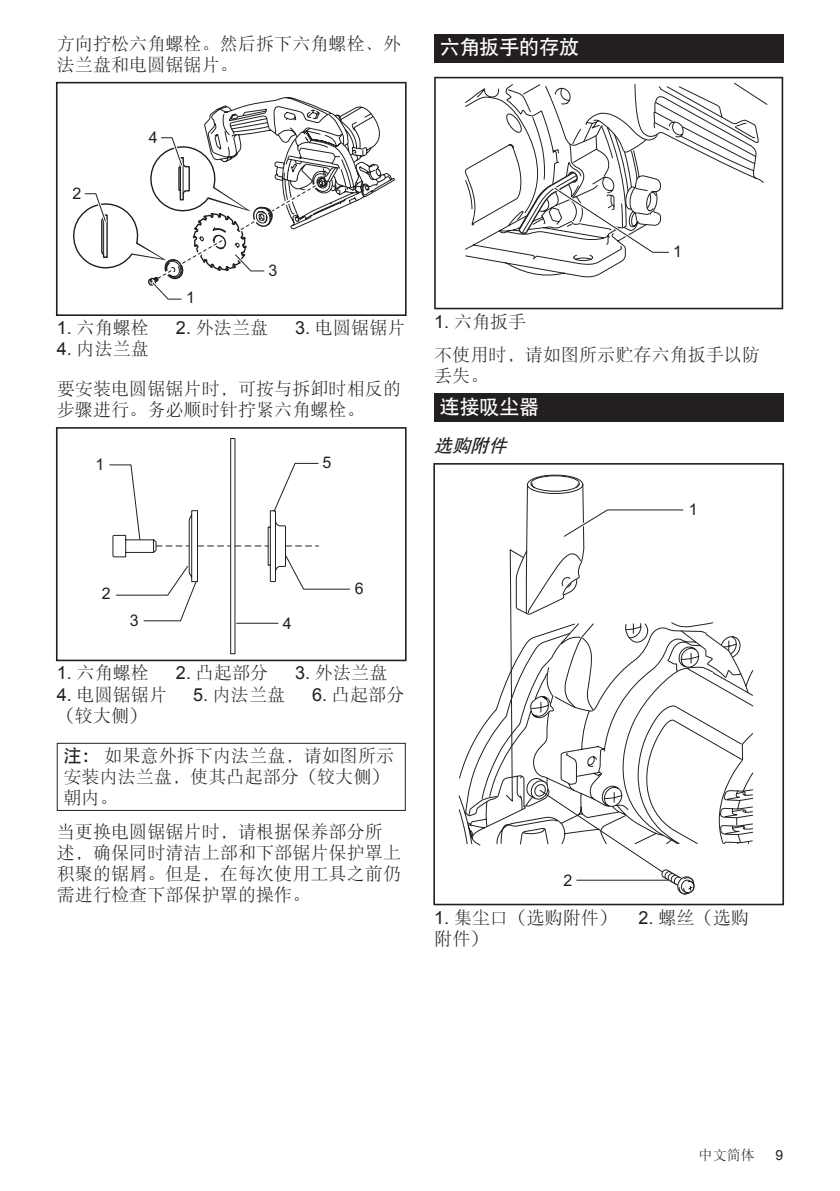
<style>
.page{position:relative;width:840px;height:1191px;background:#fff}
.page>*{position:absolute;margin:0;border:0;box-sizing:border-box;transform-origin:0 0}
.t1{font:20px "DFP Hei W7 GB EUC H";letter-spacing:-.01em;color:#fff}
.t2{font:18px/21px "DFP Song W3 GB EUC H";letter-spacing:.005em;color:#231f20}
.t3{font:italic 18px "DFP Hei W7 GB EUC H";color:#231f20}
.t4{font:16px "Arial";color:#231f20}
.t5{font:14px "DFP Song W3 GB EUC H";color:#231f20}
.t6{font:14px "Arial";color:#231f20}
.s1{font-family:"Arial"}
.s2{font-family:"DFP Hei W7 GB EUC H"}
</style>
<div class="page">
<svg style="left:73px;top:97px;width:322px;height:203px"></svg>
<div style="left:56px;top:82px;width:350px;height:234px;border:2px solid #231f20"></div>
<svg style="left:109px;top:438px;width:241px;height:217px"></svg>
<div style="left:56px;top:427px;width:350px;height:234px;border:2px solid #231f20"></div>
<div style="left:57px;top:743px;width:348px;height:68px;border:1px solid #231f20"></div>
<div style="left:434px;top:34px;width:348px;height:29px;background:#231f20"></div>
<svg style="left:434px;top:77px;width:348px;height:232px"></svg>
<svg style="left:463px;top:82px;width:304px;height:196px"></svg>
<div style="left:434px;top:393px;width:348px;height:29px;background:#231f20"></div>
<div style="left:433px;top:463px;width:350px;height:442px;border:2px solid #231f20"></div>
<svg style="left:458px;top:474px;width:295px;height:421px"></svg>
<svg style="left:562px;top:509px;width:121px;height:372px"></svg>
<p class="t2" style="left:57px;top:33px;width:345px">方向拧松六角螺栓。然后拆下六角螺栓、外法兰盘和电圆锯锯片。</p>
<p class="t4" style="left:72px;top:183px;width:10px">2</p>
<p class="t4" style="left:149px;top:127px;width:10px">4</p>
<p class="t4" style="left:186px;top:287px;width:10px">1</p>
<p class="t4" style="left:268px;top:260px;width:10px">3</p>
<p class="t2" style="left:57px;top:317px;width:94px"><span class="s1">1.</span> 六角螺栓</p>
<p class="t2" style="left:176px;top:317px;width:94px"><span class="s1">2.</span> 外法兰盘</p>
<p class="t2" style="left:295px;top:317px;width:112px"><span class="s1">3.</span> 电圆锯锯片</p>
<p class="t2" style="left:57px;top:329px;width:345px;line-height:39.2px"><span class="s1">4.</span> 内法兰盘<br>要安装电圆锯锯片时，可按与拆卸时相反的</p>
<p class="t2" style="left:57px;top:399px;width:309px">步骤进行。务必顺时针拧紧六角螺栓。</p>
<p class="t4" style="left:95px;top:453px;width:10px">1</p>
<p class="t4" style="left:322px;top:451px;width:10px">5</p>
<p class="t4" style="left:102px;top:583px;width:10px">2</p>
<p class="t4" style="left:130px;top:610px;width:10px">3</p>
<p class="t4" style="left:282px;top:612px;width:10px">4</p>
<p class="t4" style="left:354px;top:577px;width:10px">6</p>
<p class="t2" style="left:57px;top:662px;width:94px"><span class="s1">1.</span> 六角螺栓</p>
<p class="t2" style="left:176px;top:662px;width:94px"><span class="s1">2.</span> 凸起部分</p>
<p class="t2" style="left:295px;top:662px;width:94px"><span class="s1">3.</span> 外法兰盘</p>
<p class="t2" style="left:57px;top:683px;width:112px"><span class="s1">4.</span> 电圆锯锯片</p>
<p class="t2" style="left:193px;top:683px;width:94px"><span class="s1">5.</span> 内法兰盘</p>
<p class="t2" style="left:312px;top:683px;width:94px"><span class="s1">6.</span> 凸起部分</p>
<p class="t2" style="left:57px;top:704px;width:92px">（较大侧）</p>
<p class="t2" style="left:63px;top:745px;width:332px"><span class="s2">注：</span>如果意外拆下内法兰盘，请如图所示安装内法兰盘，使其凸起部分（较大侧）朝内。</p>
<p class="t2" style="left:57px;top:820px;width:345px">当更换电圆锯锯片时，请根据保养部分所述，确保同时清洁上部和下部锯片保护罩上积聚的锯屑。但是，在每次使用工具之前仍需进行检查下部保护罩的操作。</p>
<p class="t1" style="left:439px;top:37px;width:141px">六角扳手的存放</p>
<p class="t4" style="left:672px;top:241px;width:10px">1</p>
<p class="t2" style="left:434px;top:304px;width:327px;line-height:33.6px"><span class="s1">1.</span> 六角扳手<br>不使用时，请如图所示贮存六角扳手以防</p>
<p class="t2" style="left:434px;top:365px;width:56px">丢失。</p>
<p class="t1" style="left:439px;top:396px;width:101px">连接吸尘器</p>
<p class="t3" style="left:434px;top:436px;width:79px">选购附件</p>
<p class="t4" style="left:688px;top:499px;width:10px">1</p>
<p class="t4" style="left:563px;top:870px;width:10px">2</p>
<p class="t2" style="left:434px;top:906px;width:316px"><span class="s1">1.</span> 集尘口（选购附件） <span class="s1">2.</span> 螺丝（选购附件）</p>
<p class="t5" style="left:698px;top:1148px;width:58px">中文简体</p>
<p class="t6" style="left:775px;top:1146px;width:9px">9</p>
</div>
